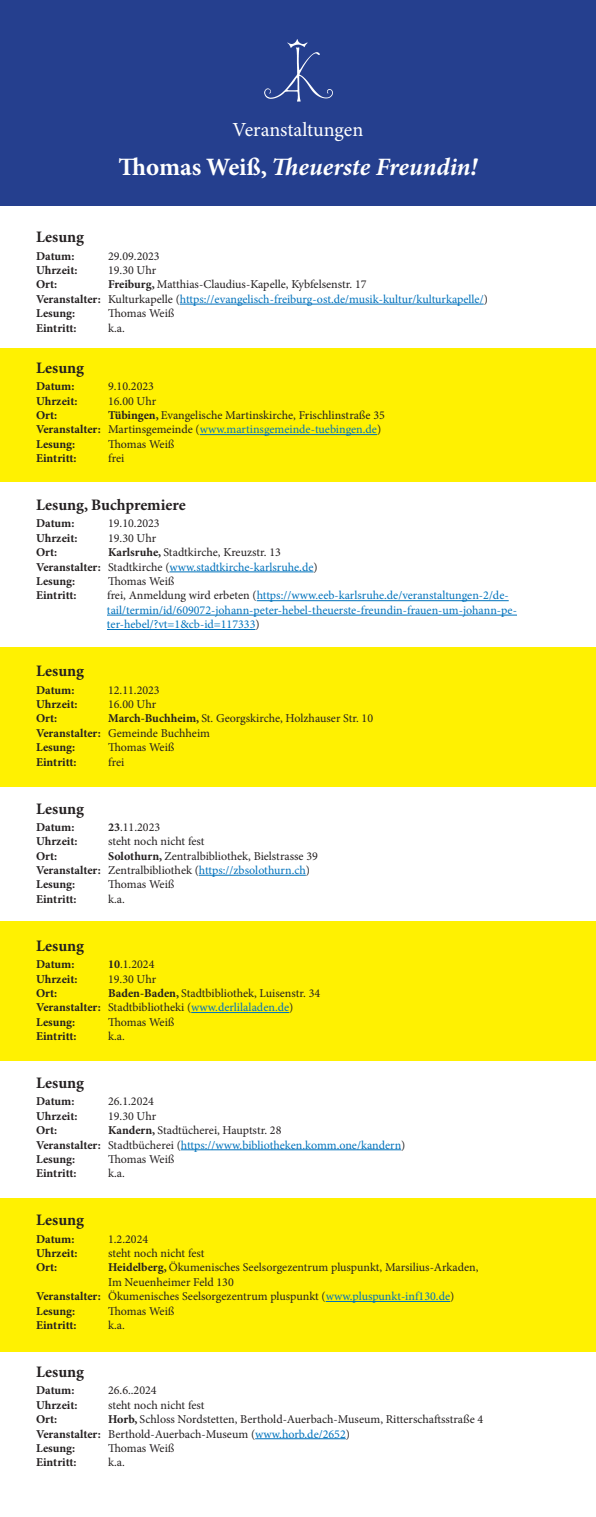
<style>
.page{position:relative;width:596px;height:1517px;background:#fff}
.page>*{position:absolute;margin:0;border:0;box-sizing:border-box;transform-origin:0 0}
.t1{font:italic 700 25px "Minion Pro";letter-spacing:-.005em;color:#fff}
.t2{font:20px "Minion Pro";letter-spacing:-.005em;color:#fff}
.t3{font:700 16px "Minion Pro";color:#231f20}
.t4{font:12px/14.4px "Minion Pro";color:#231f20}
.t5{font:12px/14.4px "Minion Pro";color:#0072bc}
.t6{font:700 12px/14.4px "Minion Pro";color:#231f20}
.s1{font-style:normal}
.s2{font-weight:700}
.s3{font-weight:700;color:#231f20}
.s4{color:#231f20}
.s5{font-weight:400}
.s6{font-weight:400;color:#0072bc}
.s7{color:#0072bc}
</style>
<div class="page">
<div style="left:0;top:1198px;width:595px;height:153px;background:#fff101"></div>
<div style="left:0;top:921px;width:595px;height:140px;background:#fff101"></div>
<div style="left:0;top:647px;width:595px;height:140px;background:#fff101"></div>
<div style="left:0;top:0;width:595px;height:205px;background:#253f8e"></div>
<div style="left:0;top:349px;width:595px;height:133px;background:#fff101"></div>
<img style="left:264px;top:39px;width:69px;height:63px">
<hr style="left:180px;top:304px;width:303px;height:1px;background:#0072bc">
<hr style="left:200px;top:434px;width:177px;height:1px;background:#0072bc">
<hr style="left:169px;top:571px;width:144px;height:1px;background:#0072bc">
<hr style="left:256px;top:600px;width:252px;height:1px;background:#0072bc">
<hr style="left:107px;top:615px;width:409px;height:1px;background:#0072bc">
<hr style="left:107px;top:629px;width:148px;height:1px;background:#0072bc">
<hr style="left:199px;top:875px;width:107px;height:1px;background:#0072bc">
<hr style="left:191px;top:1012px;width:98px;height:1px;background:#0072bc">
<hr style="left:181px;top:1149px;width:220px;height:1px;background:#0072bc">
<hr style="left:325px;top:1301px;width:125px;height:1px;background:#0072bc">
<hr style="left:255px;top:1438px;width:90px;height:1px;background:#0072bc">
<p class="t2" style="left:232px;top:117px;width:132px">Veranstaltungen</p>
<p class="t1" style="left:118px;top:152px;width:360px"><span class="s1">Thomas Weiß,</span> Theuerste Freundin!</p>
<p class="t3" style="left:36px;top:228px;width:50px">Lesung</p>
<p class="t6" style="left:36px;top:249px;width:40px">Datum:</p>
<p class="t4" style="left:108px;top:249px;width:53px">29.09.2023</p>
<p class="t6" style="left:36px;top:263px;width:43px">Uhrzeit:</p>
<p class="t4" style="left:108px;top:263px;width:50px">19.30 Uhr</p>
<p class="t6" style="left:36px;top:278px;width:23px">Ort:</p>
<p class="t4" style="left:108px;top:277px;width:260px"><span class="s2">Freiburg,</span> Matthias-Claudius-Kapelle, Kybfelsenstr. 17</p>
<p class="t5" style="left:36px;top:292px;width:453px"><span class="s3">Veranstalter:</span> <span class="s4">Kulturkapelle (</span>https://evangelisch-freiburg-ost.de/musik-kultur/kulturkapelle/<span class="s4">)</span></p>
<p class="t6" style="left:36px;top:307px;width:41px">Lesung:</p>
<p class="t4" style="left:108px;top:306px;width:68px">Thomas Weiß</p>
<p class="t6" style="left:36px;top:321px;width:42px">Eintritt:</p>
<p class="t4" style="left:108px;top:321px;width:18px">k.a.</p>
<p class="t3" style="left:36px;top:358px;width:50px">Lesung</p>
<p class="t6" style="left:36px;top:380px;width:40px">Datum:</p>
<p class="t4" style="left:108px;top:379px;width:47px">9.10.2023</p>
<p class="t6" style="left:36px;top:394px;width:43px">Uhrzeit:</p>
<p class="t4" style="left:108px;top:394px;width:50px">16.00 Uhr</p>
<p class="t6" style="left:36px;top:408px;width:23px">Ort:</p>
<p class="t4" style="left:108px;top:408px;width:278px"><span class="s2">Tübingen,</span> Evangelische Martinskirche, Frischlinstraße 35</p>
<p class="t5" style="left:36px;top:422px;width:346px"><span class="s3">Veranstalter:</span> <span class="s4">Martinsgemeinde (</span>www.martinsgemeinde-tuebingen.de<span class="s4">)</span></p>
<p class="t6" style="left:36px;top:437px;width:41px">Lesung:</p>
<p class="t4" style="left:108px;top:437px;width:68px">Thomas Weiß</p>
<p class="t6" style="left:36px;top:452px;width:42px">Eintritt:</p>
<p class="t4" style="left:108px;top:451px;width:18px">frei</p>
<p class="t3" style="left:36px;top:495px;width:151px">Lesung, Buchpremiere</p>
<p class="t6" style="left:36px;top:517px;width:40px">Datum:</p>
<p class="t4" style="left:108px;top:516px;width:53px">19.10.2023</p>
<p class="t6" style="left:36px;top:531px;width:43px">Uhrzeit:</p>
<p class="t4" style="left:108px;top:531px;width:50px">19.30 Uhr</p>
<p class="t6" style="left:36px;top:546px;width:23px">Ort:</p>
<p class="t4" style="left:108px;top:545px;width:174px"><span class="s2">Karlsruhe,</span> Stadtkirche, Kreuzstr. 13</p>
<p class="t5" style="left:36px;top:560px;width:283px"><span class="s3">Veranstalter:</span> <span class="s4">Stadtkirche (</span>www.stadtkirche-karlsruhe.de<span class="s4">)<br></span><span class="s3">Lesung:</span></p>
<p class="t4" style="left:108px;top:574px;width:68px">Thomas Weiß</p>
<p class="t6" style="left:36px;top:589px;width:42px">Eintritt:</p>
<p class="t5" style="left:107px;top:588px;width:411px"><span class="s4">frei, Anmeldung wird erbeten (</span>https://www.eeb-karlsruhe.de/veranstaltungen-2/de&shy;tail/termin/id/609072-johann-peter-hebel-theuerste-freundin-frauen-um-johann-pe&shy;ter-hebel/?vt=1&amp;cb-id=117333<span class="s4">)</span></p>
<p class="t3" style="left:36px;top:661px;width:50px">Lesung</p>
<p class="t6" style="left:36px;top:683px;width:40px">Datum:</p>
<p class="t4" style="left:108px;top:682px;width:53px">12.11.2023</p>
<p class="t6" style="left:36px;top:697px;width:43px">Uhrzeit:</p>
<p class="t4" style="left:108px;top:697px;width:50px">16.00 Uhr</p>
<p class="t6" style="left:36px;top:712px;width:23px">Ort:</p>
<p class="t4" style="left:108px;top:711px;width:266px"><span class="s2">March-Buchheim,</span> St. Georgskirche, Holzhauser Str. 10</p>
<p class="t6" style="left:36px;top:726px;width:175px">Veranstalter: <span class="s5">Gemeinde Buchheim<br></span>Lesung:</p>
<p class="t4" style="left:108px;top:740px;width:68px">Thomas Weiß</p>
<p class="t6" style="left:36px;top:755px;width:42px">Eintritt:</p>
<p class="t4" style="left:108px;top:754px;width:18px">frei</p>
<p class="t3" style="left:36px;top:799px;width:50px">Lesung</p>
<p class="t6" style="left:36px;top:820px;width:40px">Datum:</p>
<p class="t4" style="left:108px;top:820px;width:54px"><span class="s2">23</span>.11.2023</p>
<p class="t6" style="left:36px;top:834px;width:43px">Uhrzeit:</p>
<p class="t4" style="left:108px;top:834px;width:98px">steht noch nicht fest</p>
<p class="t6" style="left:36px;top:849px;width:23px">Ort:</p>
<p class="t4" style="left:108px;top:848px;width:211px"><span class="s2">Solothurn,</span> Zentralbibliothek, Bielstrasse 39</p>
<p class="t5" style="left:36px;top:863px;width:275px"><span class="s3">Veranstalter:</span> <span class="s4">Zentralbibliothek (</span>https://zbsolothurn.ch<span class="s4">)</span></p>
<p class="t6" style="left:36px;top:878px;width:41px">Lesung:</p>
<p class="t4" style="left:108px;top:877px;width:68px">Thomas Weiß</p>
<p class="t6" style="left:36px;top:892px;width:42px">Eintritt:</p>
<p class="t4" style="left:108px;top:892px;width:18px">k.a.</p>
<p class="t3" style="left:36px;top:936px;width:50px">Lesung</p>
<p class="t6" style="left:36px;top:957px;width:40px">Datum:</p>
<p class="t4" style="left:108px;top:957px;width:48px"><span class="s2">10</span>.1.2024</p>
<p class="t6" style="left:36px;top:972px;width:43px">Uhrzeit:</p>
<p class="t4" style="left:108px;top:971px;width:50px">19.30 Uhr</p>
<p class="t6" style="left:36px;top:986px;width:23px">Ort:</p>
<p class="t4" style="left:108px;top:986px;width:213px"><span class="s2">Baden-Baden,</span> Stadtbibliothek, Luisenstr. 34</p>
<p class="t6" style="left:36px;top:1000px;width:259px">Veranstalter: <span class="s5">Stadtbibliotheki (</span><span class="s6">www.derlilaladen.de</span><span class="s5">)<br></span>Lesung:</p>
<p class="t4" style="left:108px;top:1014px;width:68px">Thomas Weiß</p>
<p class="t6" style="left:36px;top:1029px;width:42px">Eintritt:</p>
<p class="t4" style="left:108px;top:1029px;width:18px">k.a.</p>
<p class="t3" style="left:36px;top:1073px;width:50px">Lesung</p>
<p class="t6" style="left:36px;top:1095px;width:40px">Datum:</p>
<p class="t4" style="left:108px;top:1094px;width:47px">26.1.2024</p>
<p class="t6" style="left:36px;top:1109px;width:43px">Uhrzeit:</p>
<p class="t4" style="left:108px;top:1108px;width:50px">19.30 Uhr</p>
<p class="t6" style="left:36px;top:1123px;width:23px">Ort:</p>
<p class="t4" style="left:108px;top:1123px;width:175px"><span class="s2">Kandern,</span> Stadtücherei, Hauptstr. 28</p>
<p class="t5" style="left:36px;top:1137px;width:370px"><span class="s3">Veranstalter:</span> <span class="s4">Stadtbücherei (</span>https://www.bibliotheken.komm.one/kandern<span class="s4">)<br></span><span class="s3">Lesung:</span></p>
<p class="t4" style="left:108px;top:1152px;width:68px">Thomas Weiß</p>
<p class="t6" style="left:36px;top:1167px;width:42px">Eintritt:</p>
<p class="t4" style="left:108px;top:1166px;width:18px">k.a.</p>
<p class="t3" style="left:36px;top:1210px;width:50px">Lesung</p>
<p class="t6" style="left:36px;top:1232px;width:40px">Datum:</p>
<p class="t4" style="left:108px;top:1231px;width:42px">1.2.2024</p>
<p class="t6" style="left:36px;top:1246px;width:43px">Uhrzeit:</p>
<p class="t4" style="left:108px;top:1246px;width:98px">steht noch nicht fest</p>
<p class="t6" style="left:36px;top:1261px;width:23px">Ort:</p>
<p class="t4" style="left:108px;top:1260px;width:372px"><span class="s2">Heidelberg,</span> Ökumenisches Seelsorgezentrum pluspunkt, Marsilius-Arkaden,</p>
<p class="t4" style="left:108px;top:1275px;width:127px">Im Neuenheimer Feld 130</p>
<p class="t4" style="left:36px;top:1289px;width:419px"><span class="s2">Veranstalter:</span> Ökumenisches Seelsorgezentrum pluspunkt (<span class="s7">www.pluspunkt-inf130.de</span>)</p>
<p class="t6" style="left:36px;top:1304px;width:41px">Lesung:</p>
<p class="t4" style="left:108px;top:1303px;width:68px">Thomas Weiß</p>
<p class="t6" style="left:36px;top:1318px;width:42px">Eintritt:</p>
<p class="t4" style="left:108px;top:1318px;width:18px">k.a.</p>
<p class="t3" style="left:36px;top:1362px;width:50px">Lesung</p>
<p class="t6" style="left:36px;top:1383px;width:40px">Datum:</p>
<p class="t4" style="left:108px;top:1383px;width:50px">26.6..2024</p>
<p class="t6" style="left:36px;top:1398px;width:43px">Uhrzeit:</p>
<p class="t4" style="left:108px;top:1397px;width:98px">steht noch nicht fest</p>
<p class="t6" style="left:36px;top:1412px;width:23px">Ort:</p>
<p class="t4" style="left:108px;top:1412px;width:376px"><span class="s2">Horb,</span> Schloss Nordstetten, Berthold-Auerbach-Museum, Ritterschaftsstraße 4</p>
<p class="t4" style="left:36px;top:1426px;width:315px"><span class="s2">Veranstalter:</span> Berthold-Auerbach-Museum (<span class="s7">www.horb.de/2652</span>)<br><span class="s2">Lesung:</span></p>
<p class="t4" style="left:108px;top:1441px;width:68px">Thomas Weiß</p>
<p class="t6" style="left:36px;top:1455px;width:42px">Eintritt:</p>
<p class="t4" style="left:108px;top:1455px;width:18px">k.a.</p>
</div>
